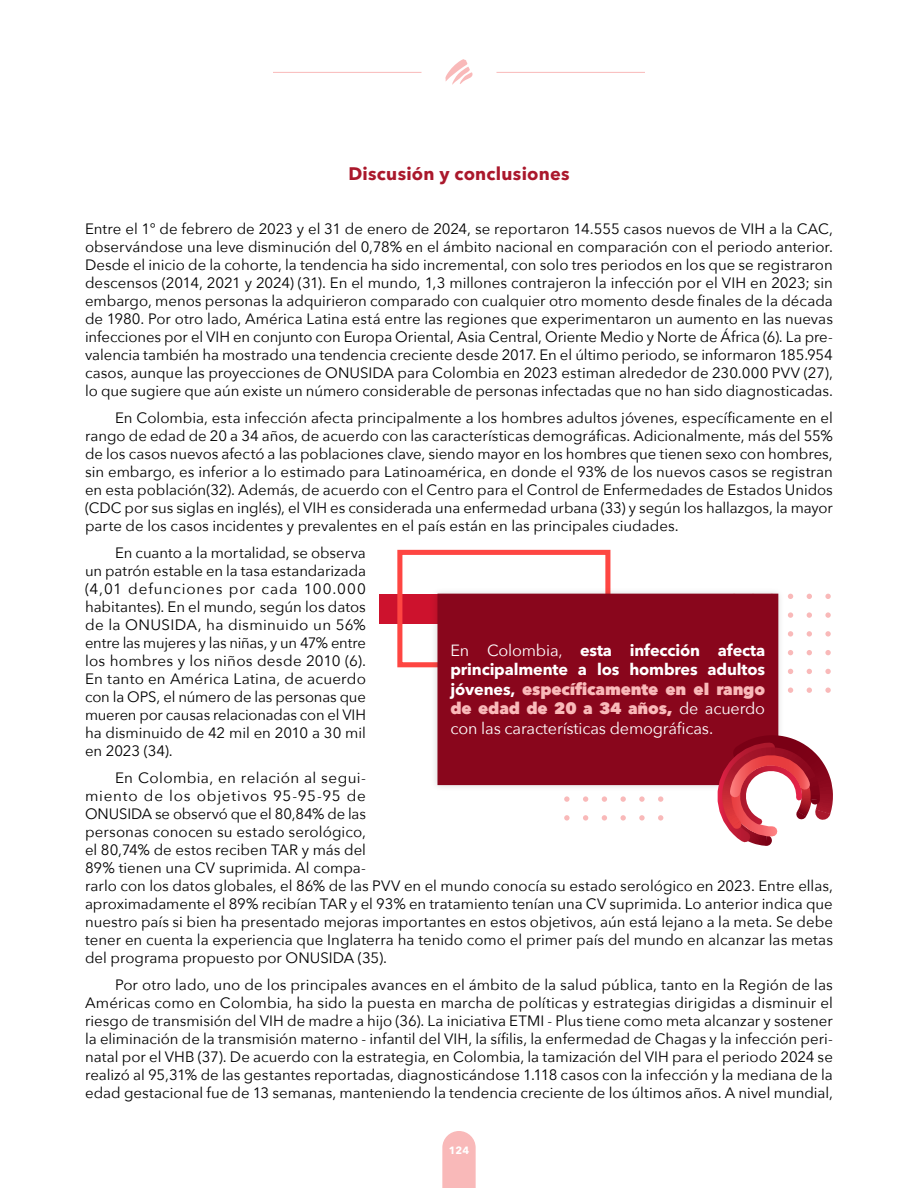
<style>
.page{position:relative;width:918px;height:1188px;background:#fff}
.page>*{position:absolute;margin:0;border:0;box-sizing:border-box;transform-origin:0 0}
.t1{font:700 18px "Avenir Next LT Pro";letter-spacing:.015em;color:#aa182c}
.t2{font:16.2px/19.5px "Avenir Next";letter-spacing:-.01em;color:#fff;text-align:justify}
.t3{font:700 16.2px/19.5px "Avenir Next LT Pro";letter-spacing:-.01em;color:#fff}
.t4{font:15px/18px "Avenir Next";color:#000;text-align:justify}
.t5{font:700 10.5px "Avenir Next LT Pro";color:#fff}
.s1{font-family:"Avenir Next";font-weight:400}
.s2{font-family:"Avenir Next LT Pro";font-weight:700}
.s3{font-weight:800;color:#f9b9b9}
</style>
<div class="page">
<svg style="left:445px;top:59px;width:28px;height:26px"></svg>
<hr style="left:273px;top:72px;width:149px;height:1px;background:#f9b9b9">
<hr style="left:496px;top:72px;width:149px;height:1px;background:#f9b9b9">
<svg style="left:442px;top:1131px;width:34px;height:57px;background:#f9bebe"></svg>
<svg style="left:639px;top:796px;width:6px;height:6px"></svg>
<svg style="left:658px;top:815px;width:6px;height:6px"></svg>
<svg style="left:620px;top:796px;width:6px;height:6px"></svg>
<svg style="left:639px;top:815px;width:6px;height:6px"></svg>
<svg style="left:601px;top:796px;width:6px;height:6px"></svg>
<svg style="left:620px;top:815px;width:6px;height:6px"></svg>
<svg style="left:583px;top:796px;width:6px;height:6px"></svg>
<svg style="left:601px;top:815px;width:6px;height:6px"></svg>
<svg style="left:564px;top:796px;width:6px;height:6px"></svg>
<svg style="left:583px;top:815px;width:6px;height:6px"></svg>
<svg style="left:564px;top:815px;width:6px;height:6px"></svg>
<svg style="left:658px;top:796px;width:6px;height:6px"></svg>
<svg style="left:788px;top:650px;width:6px;height:6px"></svg>
<svg style="left:806px;top:668px;width:6px;height:6px"></svg>
<svg style="left:825px;top:687px;width:6px;height:6px"></svg>
<svg style="left:788px;top:668px;width:6px;height:6px"></svg>
<svg style="left:806px;top:687px;width:6px;height:6px"></svg>
<svg style="left:788px;top:687px;width:6px;height:6px"></svg>
<svg style="left:825px;top:593px;width:6px;height:6px"></svg>
<svg style="left:806px;top:593px;width:6px;height:6px"></svg>
<svg style="left:825px;top:612px;width:6px;height:6px"></svg>
<svg style="left:788px;top:593px;width:6px;height:6px"></svg>
<svg style="left:806px;top:612px;width:6px;height:6px"></svg>
<svg style="left:825px;top:631px;width:6px;height:6px"></svg>
<svg style="left:788px;top:612px;width:6px;height:6px"></svg>
<svg style="left:806px;top:631px;width:6px;height:6px"></svg>
<svg style="left:825px;top:650px;width:6px;height:6px"></svg>
<svg style="left:788px;top:631px;width:6px;height:6px"></svg>
<svg style="left:806px;top:650px;width:6px;height:6px"></svg>
<svg style="left:825px;top:668px;width:6px;height:6px"></svg>
<div style="left:380px;top:594px;width:374px;height:30px;background:#cd122d"></div>
<div style="left:397px;top:550px;width:213px;height:117px;border:5px solid #fe4642"></div>
<img style="left:428px;top:584px;width:352px;height:203px">
<div style="left:437px;top:594px;width:341px;height:191px;background:#89061c"></div>
<svg style="left:703px;top:735px;width:130px;height:111px"></svg>
<p class="t1" style="left:348px;top:162px;width:223px">Discusión y conclusiones</p>
<p class="t4" style="left:85px;top:219px;width:750px">Entre el 1° de febrero de 2023 y el 31 de enero de 2024, se reportaron 14.555 casos nuevos de VIH a la CAC, observándose una leve disminución del 0,78% en el ámbito nacional en comparación con el periodo anterior.<br>Desde el inicio de la cohorte, la tendencia ha sido incremental, con solo tres periodos en los que se registraron descensos (2014, 2021 y 2024) (31). En el mundo, 1,3 millones contrajeron la infección por el VIH en 2023; sin embargo, menos personas la adquirieron comparado con cualquier otro momento desde finales de la década de 1980. Por otro lado, América Latina está entre las regiones que experimentaron un aumento en las nuevas infecciones por el VIH en conjunto con Europa Oriental, Asia Central, Oriente Medio y Norte de África (6). La pre&shy;valencia también ha mostrado una tendencia creciente desde 2017. En el último periodo, se informaron 185.954 casos, aunque las proyecciones de ONUSIDA para Colombia en 2023 estiman alrededor de 230.000 PVV (27), lo que sugiere que aún existe un número considerable de personas infectadas que no han sido diagnosticadas.</p>
<p class="t4" style="left:85px;top:408px;width:749px;text-indent:30px">En Colombia, esta infección afecta principalmente a los hombres adultos jóvenes, específicamente en el rango de edad de 20 a 34 años, de acuerdo con las características demográficas. Adicionalmente, más del 55% de los casos nuevos afectó a las poblaciones clave, siendo mayor en los hombres que tienen sexo con hombres, sin embargo, es inferior a lo estimado para Latinoamérica, en donde el 93% de los nuevos casos se registran en esta población(32). Además, de acuerdo con el Centro para el Control de Enfermedades de Estados Unidos (CDC por sus siglas en inglés), el VIH es considerada una enfermedad urbana (33) y según los hallazgos, la mayor parte de los casos incidentes y prevalentes en el país están en las principales ciudades.</p>
<p class="t4" style="left:85px;top:543px;width:283px;text-indent:30px">En cuanto a la mortalidad, se observa un patrón estable en la tasa estandarizada (4,01 defunciones por cada 100.000 habitantes). En el mundo, según los datos de la ONUSIDA, ha disminuido un 56% entre las mujeres y las niñas, y un 47% entre los hombres y los niños desde 2010 (6).<br>En tanto en América Latina, de acuerdo con la OPS, el número de las personas que mueren por causas relacionadas con el VIH ha disminuido de 42 mil en 2010 a 30 mil en 2023 (34).</p>
<p class="t4" style="left:85px;top:768px;width:750px;text-align:left;text-indent:30px">En Colombia, en relación al segui-<br>miento de los objetivos 95-95-95 de<br>ONUSIDA se observó que el 80,84% de las<br>personas conocen su estado serológico,<br>el 80,74% de estos reciben TAR y más del<br>89% tienen una CV suprimida. Al compa-<br>rarlo con los datos globales, el 86% de las PVV en el mundo conocía su estado serológico en 2023. Entre ellas, aproximadamente el 89% recibían TAR y el 93% en tratamiento tenían una CV suprimida. Lo anterior indica que nuestro país si bien ha presentado mejoras importantes en estos objetivos, aún está lejano a la meta. Se debe tener en cuenta la experiencia que Inglaterra ha tenido como el primer país del mundo en alcanzar las metas del programa propuesto por ONUSIDA (35).</p>
<p class="t4" style="left:85px;top:975px;width:749px;text-indent:30px">Por otro lado, uno de los principales avances en el ámbito de la salud pública, tanto en la Región de las Américas como en Colombia, ha sido la puesta en marcha de políticas y estrategias dirigidas a disminuir el riesgo de transmisión del VIH de madre a hijo (36). La iniciativa ETMI - Plus tiene como meta alcanzar y sostener la eliminación de la transmisión materno - infantil del VIH, la sífilis, la enfermedad de Chagas y la infección peri&shy;natal por el VHB (37). De acuerdo con la estrategia, en Colombia, la tamización del VIH para el periodo 2024 se realizó al 95,31% de las gestantes reportadas, diagnosticándose 1.118 casos con la infección y la mediana de la edad gestacional fue de 13 semanas, manteniendo la tendencia creciente de los últimos años. A nivel mundial,</p>
<p class="t3" style="left:451px;top:640px;width:316px"><span class="s1">En Colombia,</span> esta infección afecta principalmente a los hombres adultos</p>
<p class="t2" style="left:451px;top:679px;width:316px"><span class="s2">jóvenes,</span> <span class="s3">específicamente en el rango de edad de 20 a 34 años,</span> de acuerdo con las características demográficas.</p>
<p class="t5" style="left:449px;top:1144px;width:22px">124</p>
</div>
